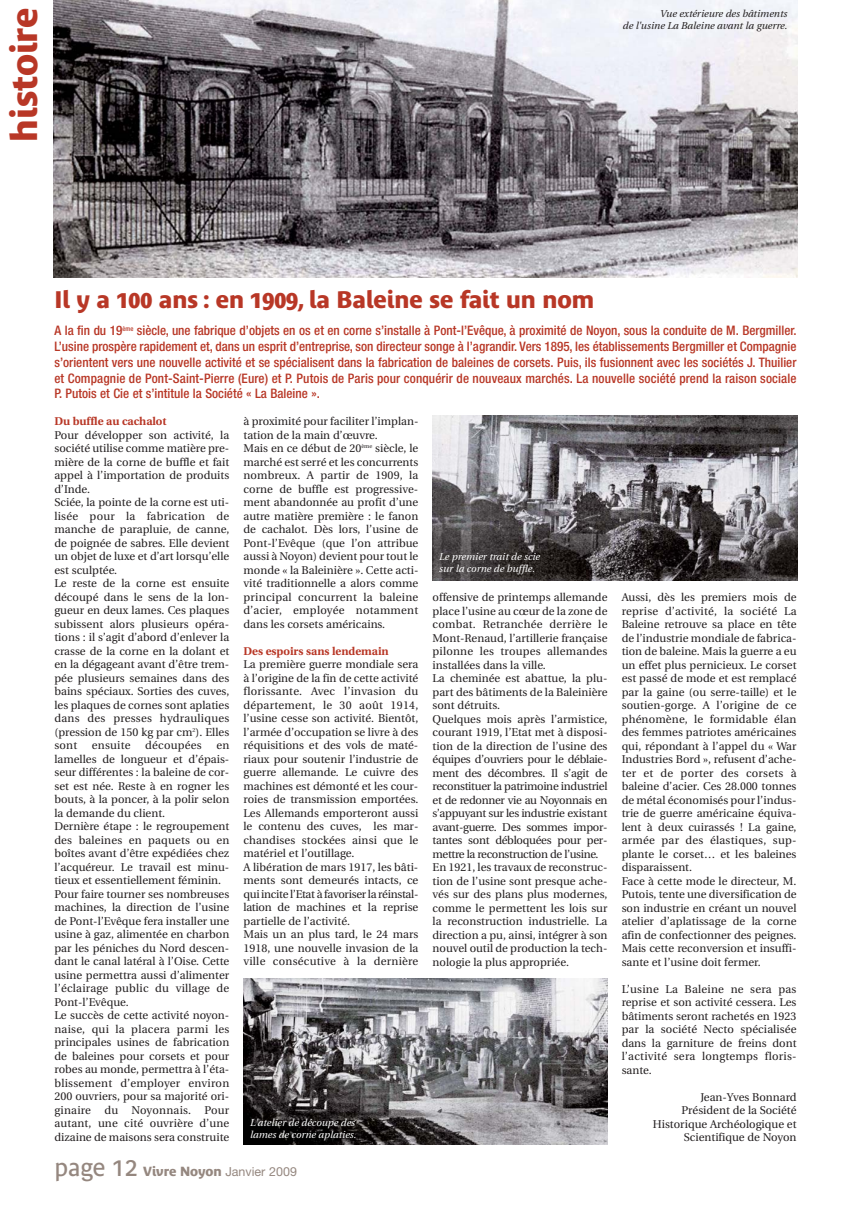
<style>
.page{position:relative;width:851px;height:1205px;background:#fff}
.page>*{position:absolute;margin:0;border:0;box-sizing:border-box;transform-origin:0 0}
.t1{font:700 36.25px "Bienvenue";color:#b83726}
.t2{font:700 23.75px "Bienvenue";color:#b83726}
.t3{font:500 condensed 13.12px/15.8px "Helvetica Neue";color:#b83726;text-align:justify}
.t4{font:12.5px "Helvetica Neue";color:#95877f}
.t5{font:11.25px/13.5px "Utopia";color:#231f20}
.t6{font:700 11.25px "Utopia";color:#b83726}
.t7{font:11.25px "Utopia";letter-spacing:.02em;color:#231f20}
.t8{font:italic 10px/12px "Utopia";color:#fff}
.t9{font:italic 10px/12px "Utopia";color:#231f20;text-align:right}
.s1{font-family:"Bienvenue";font-size:25px}
.s2{font-family:"Bienvenue";font-weight:700;font-size:13.12px}
</style>
<div class="page">
<img style="left:53px;top:0;width:744px;height:278px">
<img style="left:432px;top:416px;width:365px;height:164px">
<img style="left:243px;top:978px;width:364px;height:166px">
<h1 class="t1" style="left:10px;top:141px;width:135px;rotate:-90deg">histoire</h1>
<p class="t9" style="left:622px;top:8px;width:166px">Vue extérieure des bâtiments<br>de l'usine La Baleine avant la guerre.</p>
<h2 class="t2" style="left:54px;top:290px;width:541px">Il y a 100 ans : en 1909, la Baleine se fait un nom</h2>
<p class="t3" style="left:54px;top:324px;width:743px">A la fin du 19<sup>ème</sup> siècle, une fabrique d’objets en os et en corne s’installe à Pont-l’Evêque, à proximité de Noyon, sous la conduite de M. Bergmiller.<br>L’usine prospère rapidement et, dans un esprit d’entreprise, son directeur songe à l’agrandir. Vers 1895, les établissements Bergmiller et Compagnie s’orientent vers une nouvelle activité et se spécialisent dans la fabrication de baleines de corsets. Puis, ils fusionnent avec les sociétés J. Thuilier et Compagnie de Pont-Saint-Pierre (Eure) et P. Putois de Paris pour conquérir de nouveaux marchés. La nouvelle société prend la raison sociale P. Putois et Cie et s’intitule la Société « La Baleine ».</p>
<p class="t6" style="left:54px;top:417px;width:114px">Du buffle au cachalot</p>
<p class="t5" style="left:54px;top:429px;width:176px">Pour développer son activité, la société utilise comme matière pre&shy;mière de la corne de buffle et fait appel à l’importation de produits d’Inde.<br>Sciée, la pointe de la corne est uti&shy;lisée pour la fabrication de manche de parapluie, de canne, de poignée de sabres. Elle devient un objet de luxe et d’art lorsqu’elle est sculptée.<br>Le reste de la corne est ensuite découpé dans le sens de la lon&shy;gueur en deux lames. Ces plaques subissent alors plusieurs opéra&shy;tions : il s’agit d’abord d’enlever la crasse de la corne en la dolant et en la dégageant avant d’être trem&shy;pée plusieurs semaines dans des bains spéciaux. Sorties des cuves, les plaques de cornes sont aplaties dans des presses hydrauliques (pression de 150 kg par cm<sup>2</sup>). Elles sont</p>
<p class="t7" style="left:92px;top:741px;width:40px">ensuite</p>
<p class="t7" style="left:145px;top:741px;width:58px">découpées</p>
<p class="t5" style="left:54px;top:739px;width:176px;text-indent:162px">en lamelles de longueur et d’épais&shy;seur différentes : la baleine de cor&shy;set est née. Reste à en rogner les bouts, à la poncer, à la polir selon la demande du client.<br>Dernière étape : le regroupement des baleines en paquets ou en boîtes avant d’être expédiées chez l’acquéreur. Le travail est minu&shy;tieux et essentiellement féminin.<br>Pour faire tourner ses nombreuses machines, la direction de l’usine de Pont-l’Evêque fera installer une usine à gaz, alimentée en charbon par les péniches du Nord descen&shy;dant le canal latéral à l’Oise. Cette usine permettra aussi d’alimenter l’éclairage public du village de<br>Pont-l’Evêque.<br>Le succès de cette activité noyon&shy;naise, qui la placera parmi les principales usines de fabrication de baleines pour corsets et pour robes au monde, permettra à l’éta&shy;blissement d’employer environ<br>200 ouvriers, pour sa majorité ori&shy;ginaire du Noyonnais. Pour autant, une cité ouvrière d’une dizaine de maisons sera construite</p>
<p class="t5" style="left:243px;top:415px;width:176px">à proximité pour faciliter l’implan&shy;tation de la main d’œuvre.<br>Mais en ce début de 20<sup>ème</sup> siècle, le marché est serré et les concurrents nombreux. A partir de 1909, la corne de buffle est progressive&shy;ment abandonnée au profit d’une autre matière première : le fanon de cachalot. Dès lors, l’usine de<br>Pont-l’Evêque (que l’on attribue aussi à Noyon) devient pour tout le monde « la Baleinière ». Cette acti&shy;vité traditionnelle a alors comme principal concurrent la baleine d’acier, employée notamment dans les corsets américains.</p>
<p class="t6" style="left:243px;top:646px;width:147px">Des espoirs sans lendemain</p>
<p class="t5" style="left:243px;top:658px;width:176px">La première guerre mondiale sera à l’origine de la fin de cette activité florissante. Avec l’invasion du département, le 30 août 1914, l’usine cesse son activité. Bientôt, l’armée d’occupation se livre à des réquisitions et des vols de maté&shy;riaux pour soutenir l’industrie de guerre allemande. Le cuivre des machines est démonté et les cour&shy;roies de transmission emportées.<br>Les Allemands emporteront aussi le contenu des cuves, les mar&shy;chandises stockées ainsi que le matériel et l’outillage.<br>A libération de mars 1917, les bâti&shy;ments sont demeurés intacts, ce qui incite l’Etat à favoriser la réinstal&shy;lation de machines et la reprise partielle de l’activité.<br>Mais un an plus tard, le 24 mars<br>1918, une nouvelle invasion de la ville consécutive à la dernière</p>
<p class="t8" style="left:250px;top:1118px;width:108px">L'atelier de découpe des lames de corne aplaties.</p>
<p class="t4" style="left:54px;top:1167px;width:244px"><span class="s1">page 12</span> <span class="s2">Vivre Noyon</span> Janvier 2009</p>
<p class="t8" style="left:439px;top:552px;width:102px">Le premier trait de scie sur la corne de buffle.</p>
<p class="t5" style="left:432px;top:591px;width:176px">offensive de printemps allemande place l’usine au cœur de la zone de combat. Retranchée derrière le Mont-Renaud, l’artillerie française pilonne les troupes allemandes installées dans la ville.<br>La cheminée est abattue, la plu&shy;part des bâtiments de la Baleinière sont détruits.<br>Quelques mois après l’armistice, courant 1919, l’Etat met à disposi&shy;tion de la direction de l’usine des équipes d’ouvriers pour le déblaie&shy;ment des décombres. Il s’agit de reconstituer la patrimoine industriel et de redonner vie au Noyonnais en s’appuyant sur les industrie existant avant-guerre. Des sommes impor&shy;tantes sont débloquées pour per&shy;mettre la reconstruction de l’usine.<br>En 1921, les travaux de reconstruc&shy;tion de l’usine sont presque ache&shy;vés sur des plans plus modernes, comme le permettent les lois sur la reconstruction industrielle. La direction a pu, ainsi, intégrer à son nouvel outil de production la tech&shy;nologie la plus appropriée.</p>
<p class="t5" style="left:621px;top:591px;width:176px">Aussi, dès les premiers mois de reprise d’activité, la société La<br>Baleine retrouve sa place en tête de l’industrie mondiale de fabrica&shy;tion de baleine. Mais la guerre a eu un effet plus pernicieux. Le corset est passé de mode et est remplacé par la gaine (ou serre-taille) et le soutien-gorge. A l’origine de ce phénomène, le formidable élan des femmes patriotes américaines qui, répondant à l’appel du « War<br>Industries Bord », refusent d’ache&shy;ter et de porter des corsets à baleine d’acier. Ces 28.000 tonnes de métal économisés pour l’indus&shy;trie de guerre américaine équiva&shy;lent à deux cuirassés ! La gaine, armée par des élastiques, sup&shy;plante le corset… et les baleines disparaissent.<br>Face à cette mode le directeur, M.<br>Putois, tente une diversification de son industrie en créant un nouvel atelier d’aplatissage de la corne afin de confectionner des peignes.<br>Mais cette reconversion et insuffi&shy;sante et l’usine doit fermer.</p>
<p class="t5" style="left:621px;top:983px;width:176px;text-align:justify">L’usine La Baleine ne sera pas reprise et son activité cessera. Les bâtiments seront rachetés en 1923 par la société Necto spécialisée dans la garniture de freins dont l’activité sera longtemps floris&shy;sante.</p>
<p class="t5" style="left:653px;top:1091px;width:145px;text-align:right">Jean-Yves Bonnard<br>Président de la Société<br>Historique Archéologique et<br>Scientifique de Noyon</p>
</div>
